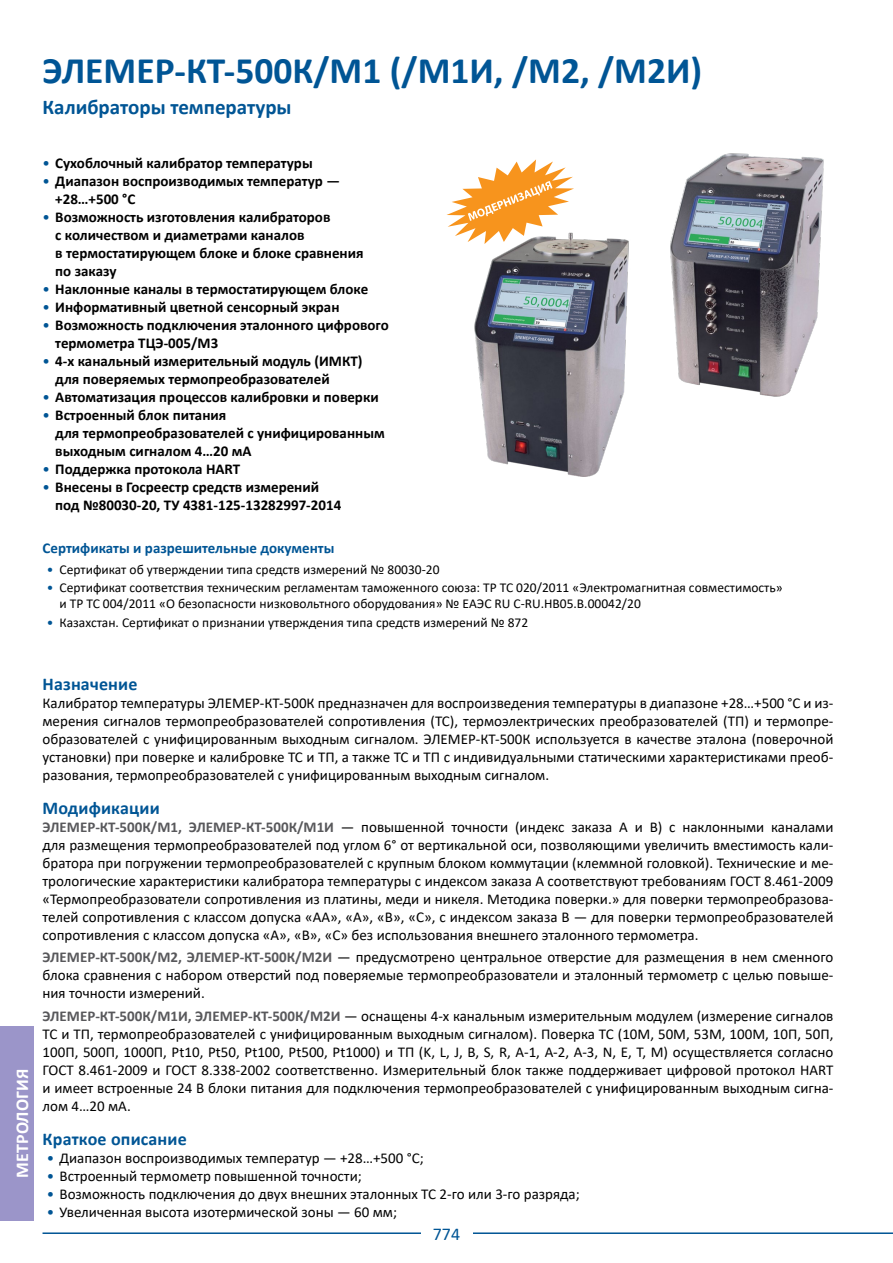
<style>
.page{position:relative;width:893px;height:1263px;background:#fff}
.page>*{position:absolute;margin:0;border:0;box-sizing:border-box;transform-origin:0 0}
.t1{font:700 37.5px "Calibri";color:#005595}
.t2{font:700 21px "Calibri";color:#005595}
.t3{font:700 18px "Calibri";letter-spacing:.01em;color:#005595}
.t4{font:700 18px "Calibri";letter-spacing:.01em;color:#fff}
.t5{font:18px "Calibri";color:#005595}
.t6{font:15px/18px "Calibri";color:#000;text-align:justify}
.t7{font:700 15px/18px "Calibri";color:#000}
.t8{font:700 15px "Calibri";color:#005595}
.t9{font:13.5px/16.2px "Calibri";color:#000}
.s1{font-weight:400;color:#005595}
.s2{color:#005595}
.s3{font-weight:700;color:#58585b}
</style>
<div class="page">
<hr style="left:43px;top:1232px;width:850px;height:2px;background:#005595">
<div style="left:421px;top:1225px;width:51px;height:16px;background:#fff"></div>
<div style="left:0;top:1026px;width:34px;height:194px;background:#9b95c9"></div>
<img style="left:474px;top:238px;width:155px;height:239px">
<img style="left:670px;top:153px;width:154px;height:244px">
<svg style="left:446px;top:159px;width:128px;height:85px"></svg>
<h1 class="t1" style="left:43px;top:44px;width:661px">ЭЛЕМЕР-КТ-500К/М1 (/М1И, /М2, /М2И)</h1>
<h2 class="t2" style="left:43px;top:92px;width:251px">Калибраторы температуры</h2>
<p class="t7" style="left:43px;top:154px;width:272px"><span class="s1">•</span> Сухоблочный калибратор температуры</p>
<p class="t7" style="left:55px;top:172px;width:286px;text-indent:-13px"><span class="s1">•</span> Диапазон воспроизводимых температур — +28…+500 °С</p>
<p class="t7" style="left:55px;top:208px;width:310px;text-indent:-13px"><span class="s1">•</span> Возможность изготовления калибраторов<br>с количеством и диаметрами каналов<br>в термостатирующем блоке и блоке сравнения по заказу</p>
<p class="t7" style="left:43px;top:280px;width:327px"><span class="s1">•</span> Наклонные каналы в термостатирующем блоке</p>
<p class="t7" style="left:43px;top:298px;width:299px"><span class="s1">•</span> Информативный цветной сенсорный экран</p>
<p class="t7" style="left:55px;top:316px;width:335px;text-indent:-13px"><span class="s1">•</span> Возможность подключения эталонного цифрового термометра ТЦЭ-005/М3</p>
<p class="t7" style="left:55px;top:352px;width:309px;text-indent:-13px"><span class="s1">•</span> 4-х канальный измерительный модуль (ИМКТ) для поверяемых термопреобразователей</p>
<p class="t7" style="left:43px;top:388px;width:338px"><span class="s1">•</span> Автоматизация процессов калибровки и поверки</p>
<p class="t7" style="left:55px;top:406px;width:331px;text-indent:-13px"><span class="s1">•</span> Встроенный блок питания<br>для термопреобразователей с унифицированным выходным сигналом 4…20 мА</p>
<p class="t7" style="left:43px;top:460px;width:199px"><span class="s1">•</span> Поддержка протокола HART</p>
<p class="t7" style="left:55px;top:478px;width:288px;text-indent:-13px"><span class="s1">•</span> Внесены в Госреестр средств измерений под №80030-20, ТУ 4381-125-13282997-2014</p>
<p class="t8" style="left:43px;top:538px;width:293px">Сертификаты и разрешительные документы</p>
<p class="t9" style="left:47px;top:561px;width:394px"><span class="s2">•</span> Сертификат об утверждении типа средств измерений № 80030-20</p>
<p class="t9" style="left:60px;top:579px;width:725px;text-indent:-13px"><span class="s2">•</span> Сертификат соответствия техническим регламентам таможенного союза: ТР ТС 020/2011 «Электромагнитная совместимость» и ТР ТС 004/2011 «О безопасности низковольтного оборудования» № ЕАЭС RU C-RU.НВ05.В.00042/20</p>
<p class="t9" style="left:47px;top:614px;width:483px"><span class="s2">•</span> Казахстан. Сертификат о признании утверждения типа средств измерений № 872</p>
<p class="t4" style="left:9px;top:1178px;width:111px;rotate:-90deg">МЕТРОЛОГИЯ</p>
<p class="t3" style="left:43px;top:671px;width:96px">Назначение</p>
<p class="t6" style="left:43px;top:693px;width:792px">Калибратор температуры ЭЛЕМЕР-КТ-500К предназначен для воспроизведения температуры в диапазоне +28…+500 °С и из&shy;мерения сигналов термопреобразователей сопротивления (ТС), термоэлектрических преобразователей (ТП) и термопре&shy;образователей с унифицированным выходным сигналом. ЭЛЕМЕР-КТ-500К используется в качестве эталона (поверочной установки) при поверке и калибровке ТС и ТП, а также ТС и ТП с индивидуальными статическими характеристиками преоб&shy;разования, термопреобразователей с унифицированным выходным сигналом.</p>
<p class="t3" style="left:43px;top:795px;width:119px">Модификации</p>
<p class="t6" style="left:43px;top:818px;width:792px"><span class="s3">ЭЛЕМЕР-КТ-500К/М1, ЭЛЕМЕР-КТ-500К/М1И</span> — повышенной точности (индекс заказа А и В) с наклонными каналами для размещения термопреобразователей под углом 6° от вертикальной оси, позволяющими увеличить вместимость кали&shy;братора при погружении термопреобразователей с крупным блоком коммутации (клеммной головкой). Технические и ме&shy;трологические характеристики калибратора температуры с индексом заказа А соответствуют требованиям ГОСТ 8.461-2009 «Термопреобразователи сопротивления из платины, меди и никеля. Методика поверки.» для поверки термопреобразова&shy;телей сопротивления с классом допуска «АА», «А», «В», «С», с индексом заказа B — для поверки термопреобразователей сопротивления с классом допуска «А», «В», «С» без использования внешнего эталонного термометра.</p>
<p class="t6" style="left:43px;top:948px;width:792px"><span class="s3">ЭЛЕМЕР-КТ-500К/М2, ЭЛЕМЕР-КТ-500К/М2И</span> — предусмотрено центральное отверстие для размещения в нем сменного блока сравнения с набором отверстий под поверяемые термопреобразователи и эталонный термометр с целью повыше&shy;ния точности измерений.</p>
<p class="t6" style="left:43px;top:1006px;width:792px"><span class="s3">ЭЛЕМЕР-КТ-500К/М1И, ЭЛЕМЕР-КТ-500К/М2И</span> — оснащены 4-х канальным измерительным модулем (измерение сигналов ТС и ТП, термопреобразователей с унифицированным выходным сигналом). Поверка ТС (10М, 50М, 53М, 100М, 10П, 50П, 100П, 500П, 1000П, Pt10, Pt50, Pt100, Pt500, Pt1000) и ТП (K, L, J, B, S, R, A-1, A-2, A-3, N, E, T, M) осуществляется согласно ГОСТ 8.461-2009 и ГОСТ 8.338-2002 соответственно. Измерительный блок также поддерживает цифровой протокол HART и имеет встроенные 24 В блоки питания для подключения термопреобразователей с унифицированным выходным сигна&shy;лом 4…20 мА.</p>
<p class="t3" style="left:43px;top:1126px;width:146px">Краткое описание</p>
<p class="t6" style="left:47px;top:1148px;width:379px"><span class="s2">•</span> Диапазон воспроизводимых температур — +28…+500 °С;</p>
<p class="t6" style="left:47px;top:1166px;width:317px"><span class="s2">•</span> Встроенный термометр повышенной точности;</p>
<p class="t6" style="left:47px;top:1184px;width:535px"><span class="s2">•</span> Возможность подключения до двух внешних эталонных ТС 2-го или 3-го разряда;</p>
<p class="t6" style="left:47px;top:1202px;width:352px"><span class="s2">•</span> Увеличенная высота изотермической зоны — 60 мм;</p>
<p class="t5" style="left:433px;top:1221px;width:29px">774</p>
</div>
